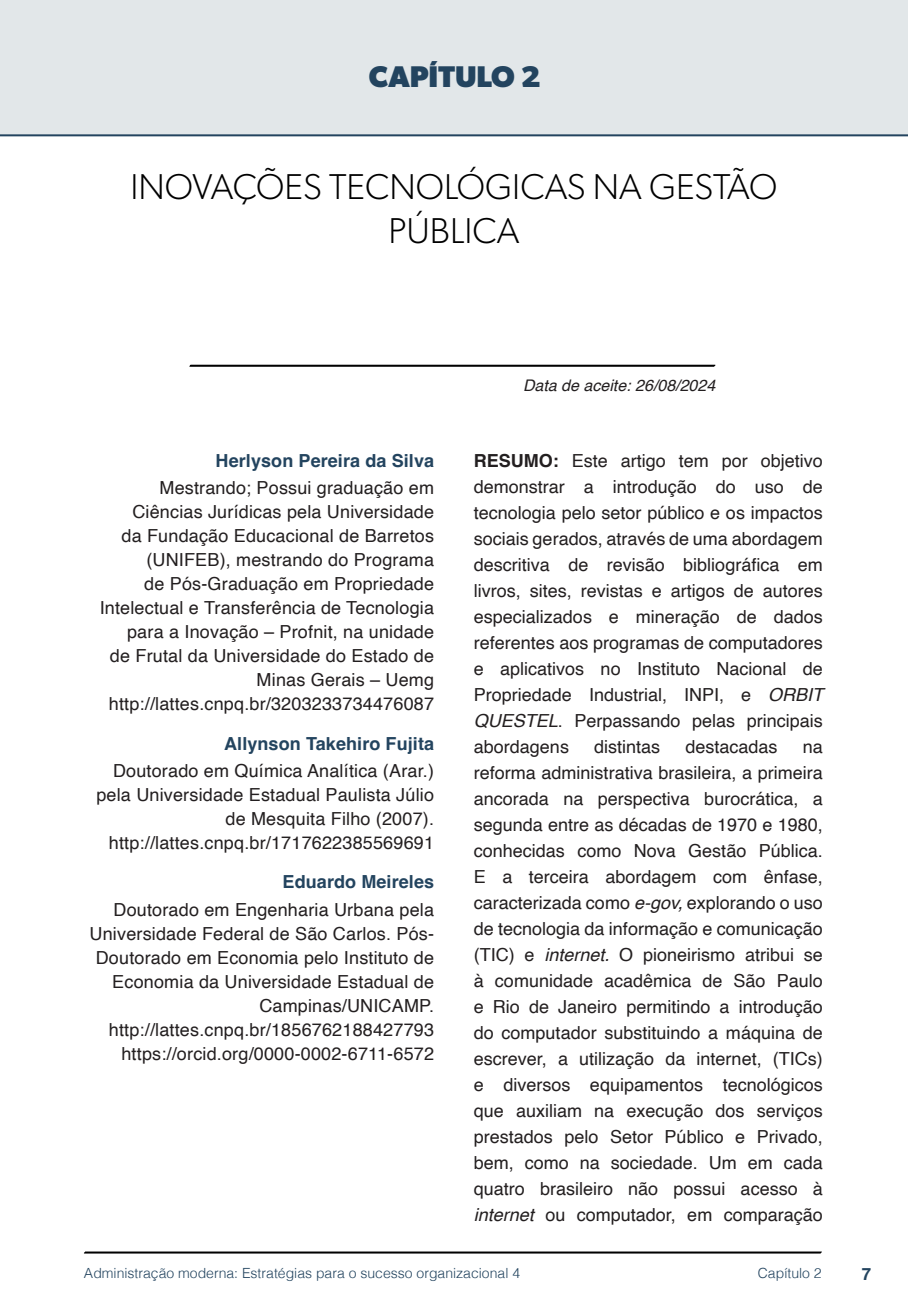
<style>
.page{position:relative;width:908px;height:1304px;background:#fff}
.page>*{position:absolute;margin:0;border:0;box-sizing:border-box;transform-origin:0 0}
.nome_artigos{font:300 36px/44px "Gibson";color:#000;text-align:center}
.capítulos{font:700 30px "Gibson";color:#23445f}
.Resumos_e_PC_TXT{font:18px/26px "Helvetica";color:#231f20;text-align:justify}
.info_autores{font:18px/24px "Helvetica";letter-spacing:.01em;color:#231f20;text-align:right}
.nome_autores{font:700 18px "Helvetica";letter-spacing:.005em;color:#23445f}
.t1{font:700 16.8px "Helvetica";color:#23445f}
.t2{font:italic 16px "Helvetica";color:#231f20}
.t3{font:300 14px "Helvetica";color:#23445f}
.s1{font-weight:700}
.s2{font-style:italic}
</style>
<div class="page">
<svg style="left:84px;top:1251px;width:737px;height:3px;background:#515151"></svg>
<div style="left:0;top:0;width:907px;height:136px;background:#e2e7e9"></div>
<svg style="left:189px;top:364px;width:526px;height:3px;background:#4f4f4f"></svg>
<div style="left:44px;top:72px;width:68px;height:61px;background:#e2e7e9"></div>
<p class="capítulos" style="left:369px;top:58px;width:173px">CAPÍTULO 2</p>
<p class="nome_artigos" style="left:130px;top:164px;width:648px">INOVAÇÕES TECNOLÓGICAS NA GESTÃO<br>PÚBLICA</p>
<p class="nome_autores" style="left:215px;top:450px;width:220px">Herlyson Pereira da Silva</p>
<p class="info_autores" style="left:100px;top:477px;width:336px">Mestrando; Possui graduação em Ciências Jurídicas pela Universidade<br>da Fundação Educacional de Barretos (UNIFEB), mestrando do Programa<br>de Pós-Graduação em Propriedade Intelectual e Transferência de Tecnologia para a Inovação – Profnit, na unidade<br>de Frutal da Universidade do Estado de Minas Gerais – Uemg</p>
<p class="info_autores" style="left:109px;top:693px;width:326px">http://lattes.cnpq.br/3203233734476087</p>
<p class="nome_autores" style="left:224px;top:732px;width:211px">Allynson Takehiro Fujita</p>
<p class="info_autores" style="left:96px;top:759px;width:339px">Doutorado em Química Analítica (Arar.) pela Universidade Estadual Paulista Júlio de Mesquita Filho (2007).</p>
<p class="info_autores" style="left:109px;top:831px;width:326px">http://lattes.cnpq.br/1717622385569691</p>
<p class="nome_autores" style="left:282px;top:871px;width:153px">Eduardo Meireles</p>
<p class="info_autores" style="left:90px;top:898px;width:346px">Doutorado em Engenharia Urbana pela Universidade Federal de São Carlos. Pós-Doutorado em Economia pelo Instituto de Economia da Universidade Estadual de Campinas/UNICAMP.</p>
<p class="info_autores" style="left:109px;top:1018px;width:326px">http://lattes.cnpq.br/1856762188427793</p>
<p class="info_autores" style="left:121px;top:1042px;width:314px">https://orcid.org/0000-0002-6711-6572</p>
<p class="t2" style="left:523px;top:373px;width:194px">Data de aceite: 26/08/2024</p>
<p class="Resumos_e_PC_TXT" style="left:473px;top:448px;width:350px"><span class="s1">RESUMO:</span> Este artigo tem por objetivo demonstrar a introdução do uso de tecnologia pelo setor público e os impactos sociais gerados, através de uma abordagem descritiva de revisão bibliográfica em livros, sites, revistas e artigos de autores especializados e mineração de dados referentes aos programas de computadores e aplicativos no Instituto Nacional de Propriedade Industrial, INPI, e <span class="s2">ORBIT QUESTEL</span>. Perpassando pelas principais abordagens</p>
<p class="Resumos_e_PC_TXT" style="left:594px;top:734px;width:68px">distintas</p>
<p class="Resumos_e_PC_TXT" style="left:685px;top:734px;width:94px">destacadas</p>
<p class="Resumos_e_PC_TXT" style="left:473px;top:734px;width:350px;text-indent:329px">na reforma administrativa brasileira, a primeira ancorada na perspectiva burocrática, a segunda entre as décadas de 1970 e 1980, conhecidas como Nova Gestão Pública.<br>E a terceira abordagem com ênfase, caracterizada como <span class="s2">e-gov,</span> explorando o uso de tecnologia da informação e comunicação (TIC) e <span class="s2">internet.</span> O pioneirismo atribui se à comunidade acadêmica de São Paulo e Rio de Janeiro permitindo a introdução do computador substituindo a máquina de escrever, a utilização da internet, (TICs) e diversos equipamentos tecnológicos que auxiliam na execução dos serviços prestados pelo Setor Público e Privado, bem, como na sociedade. Um em cada quatro brasileiro não possui acesso à <span class="s2">internet</span> ou computador, em comparação</p>
<p class="t3" style="left:84px;top:1261px;width:437px">Administração moderna: Estratégias para o sucesso organizacional 4</p>
<p class="t3" style="left:757px;top:1261px;width:65px">Capítulo 2</p>
<p class="t1" style="left:861px;top:1264px;width:11px">7</p>
</div>
